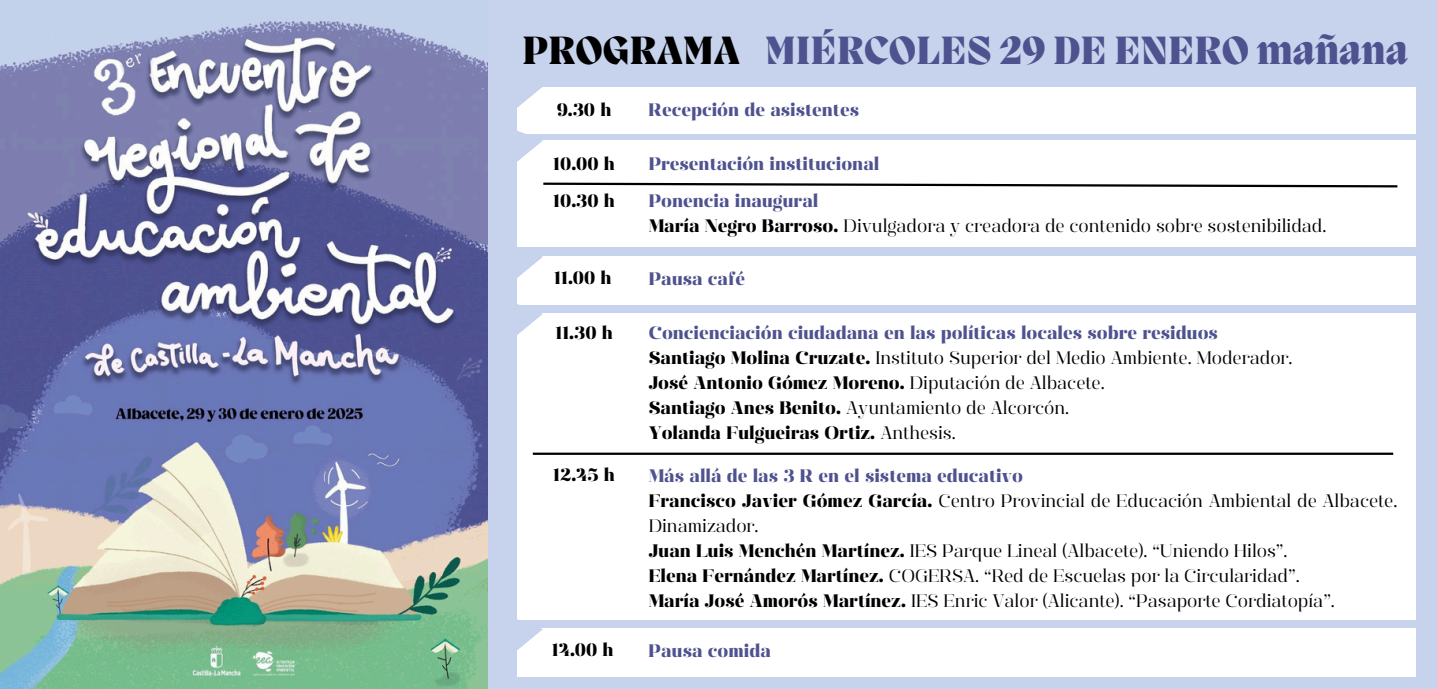
<style>
.page{position:relative;width:1437px;height:689px;background:#fff}
.page>*{position:absolute;margin:0;border:0;box-sizing:border-box;transform-origin:0 0}
.t1{font:800 40.5px "Migra";color:#4e528e}
.t2{font:800 40.5px "Migra";color:#000}
.t3{font:18px/25px "Manison 400";color:#000}
.t4{font:18px "Manison 800";color:#4e528e}
.t5{font:18px "Manison 800";color:#000}
.s1{font-family:"Manison 800"}
.s2{font-family:"Manison 400"}
</style>
<div class="page">
<div style="left:0;top:0;width:1437px;height:688px;background:#c7d3ed"></div>
<div style="left:517px;top:140px;width:898px;height:107px;background:#fff"></div>
<div style="left:517px;top:313px;width:898px;height:307px;background:#fff"></div>
<div style="left:517px;top:628px;width:898px;height:48px;background:#fff"></div>
<div style="left:517px;top:87px;width:898px;height:46px;background:#fff"></div>
<div style="left:517px;top:256px;width:898px;height:49px;background:#fff"></div>
<svg style="left:517px;top:130px;width:26px;height:32px"></svg>
<svg style="left:517px;top:256px;width:26px;height:22px"></svg>
<svg style="left:517px;top:304px;width:26px;height:31px"></svg>
<svg style="left:517px;top:87px;width:25px;height:21px"></svg>
<svg style="left:517px;top:619px;width:26px;height:31px"></svg>
<img style="left:0;top:20px;width:487px;height:668px">
<hr style="left:533px;top:452px;width:860px;height:3px;background:#000">
<svg style="left:543px;top:182px;width:855px;height:6px"></svg>
<p class="t2" style="left:522px;top:31px;width:219px">PROGRAMA</p>
<p class="t1" style="left:765px;top:31px;width:644px">MIÉRCOLES 29 DE ENERO mañana</p>
<p class="t5" style="left:557px;top:99px;width:56px">9.30 h</p>
<p class="t4" style="left:648px;top:99px;width:212px">Recepción de asistentes</p>
<h3 class="t5" style="left:553px;top:153px;width:63px">10.00 h</h3>
<p class="t5" style="left:553px;top:190px;width:63px">10.30 h</p>
<p class="t4" style="left:649px;top:153px;width:232px">Presentación institucional</p>
<h1 class="t4" style="left:649px;top:190px;width:171px">Ponencia inaugural</h1>
<h2 class="t3" style="left:649px;top:213px;width:679px"><span class="s1">María Negro Barroso.</span> Divulgadora y creadora de contenido sobre sostenibilidad.</h2>
<p class="t5" style="left:554px;top:267px;width:59px">11.00 h</p>
<p class="t4" style="left:649px;top:268px;width:98px">Pausa café</p>
<p class="t5" style="left:555px;top:322px;width:59px">11.30 h</p>
<h3 class="t5" style="left:553px;top:463px;width:63px">12.45 h</h3>
<h3 class="t4" style="left:649px;top:322px;width:571px">Concienciación ciudadana en las políticas locales sobre residuos</h3>
<h3 class="t3" style="left:649px;top:345px;width:645px"><span class="s1">Santiago Molina Cruzate.</span> Instituto Superior del Medio Ambiente. Moderador.</h3>
<h3 class="t5" style="left:649px;top:372px;width:457px">José Antonio Gómez Moreno. <span class="s2">Diputación de Albacete.</span></h3>
<p class="t3" style="left:649px;top:395px;width:422px"><span class="s1">Santiago Anes Benito.</span> Ayuntamiento de Alcorcón.</p>
<p class="t5" style="left:649px;top:422px;width:308px">Yolanda Fulgueiras Ortiz. <span class="s2">Anthesis.</span></p>
<p class="t4" style="left:649px;top:465px;width:376px">Más allá de las 3 R en el sistema educativo</p>
<h3 class="t3" style="left:649px;top:488px;width:750px"><span class="s1">Francisco Javier Gómez García.</span> Centro Provincial de Educación Ambiental de Albacete.<br>Dinamizador.</h3>
<h3 class="t3" style="left:649px;top:538px;width:640px"><span class="s1">Juan Luis Menchén Martínez.</span> IES Parque Lineal (Albacete). “Uniendo Hilos”.</h3>
<h3 class="t3" style="left:649px;top:563px;width:652px"><span class="s1">Elena Fernández Martínez.</span> COGERSA. “Red de Escuelas por la Circularidad”.</h3>
<p class="t3" style="left:649px;top:588px;width:687px"><span class="s1">María José Amorós Martínez.</span> IES Enric Valor (Alicante). “Pasaporte Cordiatopía”.</p>
<p class="t5" style="left:552px;top:639px;width:63px">14.00 h</p>
<p class="t4" style="left:648px;top:640px;width:124px">Pausa comida</p>
</div>
